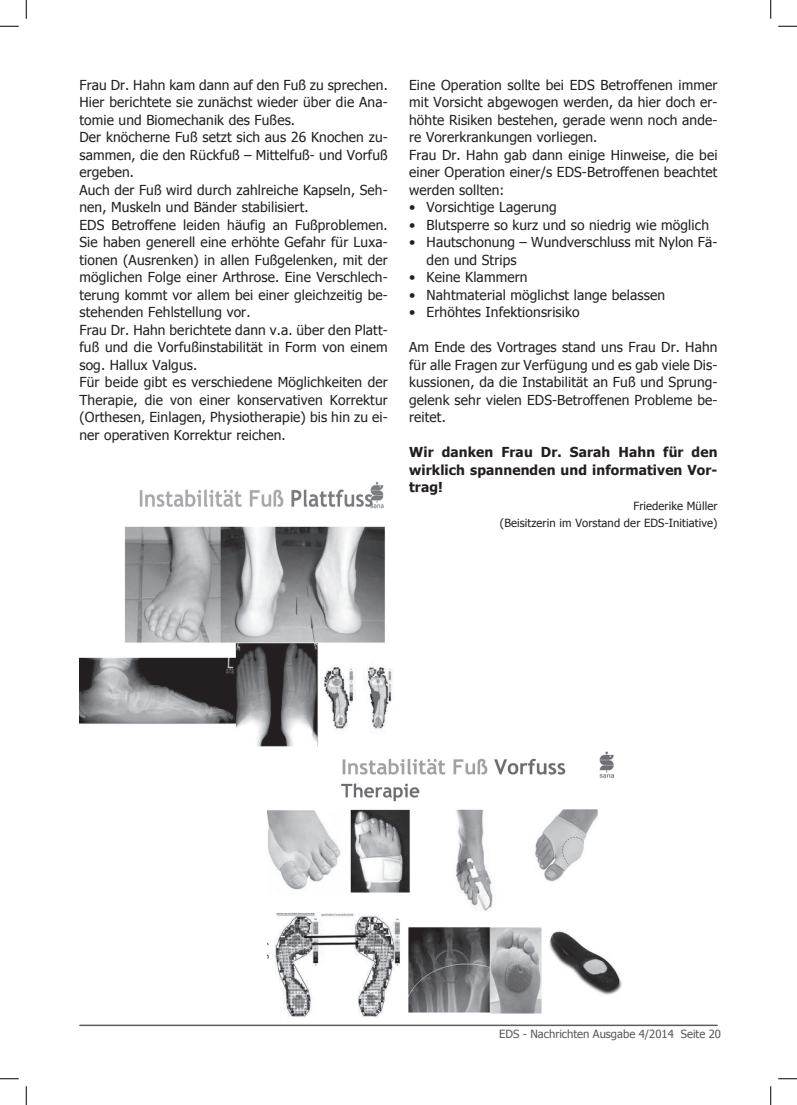
<style>
.page{position:relative;width:797px;height:1105px;background:#fff}
.page>*{position:absolute;margin:0;border:0;box-sizing:border-box;transform-origin:0 0}
.t1{font:13.75px/17.5px "Tahoma";letter-spacing:.01em;color:#231f20}
.t2{font:700 13.75px/17.5px "Tahoma";letter-spacing:.01em;color:#231f20;text-align:justify}
.t3{font:11.25px/17.5px "Tahoma";letter-spacing:.01em;color:#231f20;text-align:right}
.t4{font:11.25px "Tahoma";color:#57585a}
</style>
<div class="page">
<hr style="left:79px;top:1025px;width:638px;height:1px;background:#57585a">
<img style="left:79px;top:482px;width:313px;height:265px">
<img style="left:268px;top:751px;width:354px;height:267px">
<svg style="left:0;top:25px;width:19px;height:2px"></svg>
<svg style="left:778px;top:25px;width:19px;height:2px"></svg>
<svg style="left:0;top:1078px;width:19px;height:1px"></svg>
<svg style="left:778px;top:1078px;width:19px;height:1px"></svg>
<svg style="left:25px;top:0;width:2px;height:19px"></svg>
<svg style="left:25px;top:1086px;width:2px;height:19px"></svg>
<svg style="left:770px;top:0;width:1px;height:19px"></svg>
<svg style="left:770px;top:1086px;width:1px;height:19px"></svg>
<p class="t1" style="left:79px;top:76px;width:310px">Frau Dr. Hahn kam dann auf den Fuß zu sprechen.<br>Hier berichtete sie zunächst wieder über die Ana&shy;tomie und Biomechanik des Fußes.<br>Der knöcherne Fuß setzt sich aus 26 Knochen zu&shy;sammen, die den Rückfuß – Mittelfuß- und Vorfuß ergeben.<br>Auch der Fuß wird durch zahlreiche Kapseln, Seh&shy;nen, Muskeln und Bänder stabilisiert.<br>EDS Betroffene leiden häufig an Fußproblemen.<br>Sie haben generell eine erhöhte Gefahr für Luxa&shy;tionen (Ausrenken) in allen Fußgelenken, mit der möglichen Folge einer Arthrose. Eine Verschlech&shy;terung kommt vor allem bei einer gleichzeitig be&shy;stehenden Fehlstellung vor.<br>Frau Dr. Hahn berichtete dann v.a. über den Platt&shy;fuß und die Vorfußinstabilität in Form von einem sog. Hallux Valgus.<br>Für beide gibt es verschiedene Möglichkeiten der Therapie, die von einer konservativen Korrektur (Orthesen, Einlagen, Physiotherapie) bis hin zu ei&shy;ner operativen Korrektur reichen.</p>
<p class="t1" style="left:409px;top:76px;width:310px">Eine Operation sollte bei EDS Betroffenen immer mit Vorsicht abgewogen werden, da hier doch er&shy;höhte Risiken bestehen, gerade wenn noch ande&shy;re Vorerkrankungen vorliegen.<br>Frau Dr. Hahn gab dann einige Hinweise, die bei einer Operation einer/s EDS-Betroffenen beachtet werden sollten:</p>
<p class="t1" style="left:409px;top:198px;width:149px">• Vorsichtige Lagerung</p>
<p class="t1" style="left:409px;top:216px;width:301px">• Blutsperre so kurz und so niedrig wie möglich</p>
<p class="t1" style="left:426px;top:233px;width:292px;text-indent:-18px">• Hautschonung – Wundverschluss mit Nylon Fä&shy;den und Strips</p>
<p class="t1" style="left:409px;top:268px;width:120px">• Keine Klammern</p>
<p class="t1" style="left:409px;top:286px;width:257px">• Nahtmaterial möglichst lange belassen</p>
<p class="t1" style="left:409px;top:303px;width:172px">• Erhöhtes Infektionsrisiko</p>
<p class="t1" style="left:409px;top:338px;width:310px;text-align:justify">Am Ende des Vortrages stand uns Frau Dr. Hahn für alle Fragen zur Verfügung und es gab viele Dis&shy;kussionen, da die Instabilität an Fuß und Sprung&shy;gelenk sehr vielen EDS-Betroffenen Probleme be&shy;reitet.</p>
<p class="t2" style="left:409px;top:443px;width:310px">Wir danken Frau Dr. Sarah Hahn für den wirklich spannenden und informativen Vor&shy;trag!</p>
<p class="t3" style="left:500px;top:497px;width:219px">Friederike Müller<br>(Beisitzerin im Vorstand der EDS-Initiative)</p>
<p class="t4" style="left:499px;top:1026px;width:223px">EDS - Nachrichten Ausgabe 4/2014 Seite 20</p>
</div>
